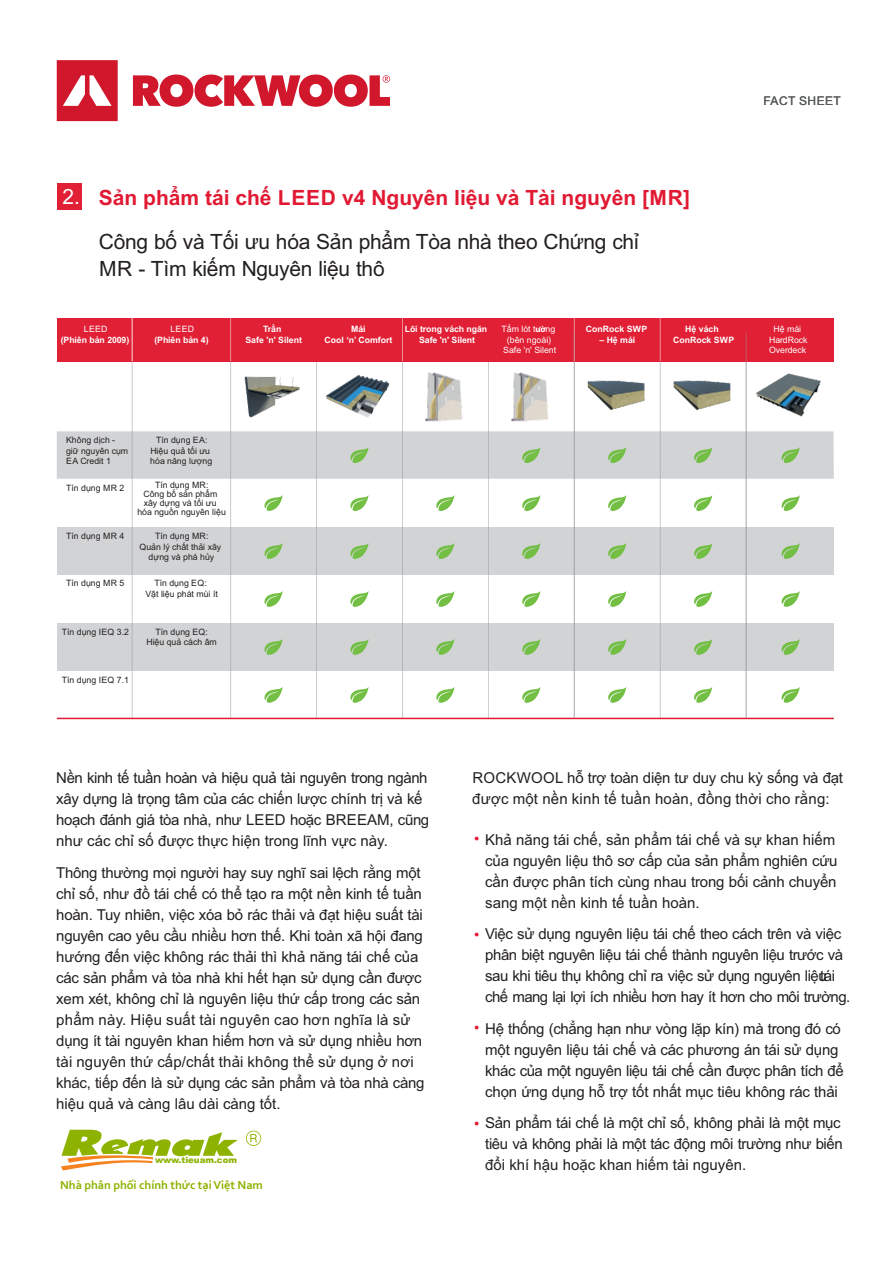
<style>
.page{position:relative;width:891px;height:1262px;background:#fff}
.page>*{position:absolute;margin:0;border:0;box-sizing:border-box;transform-origin:0 0}
.t1{font:21px/27px "Arial";letter-spacing:-.015em;color:#231f20}
.t2{font:700 21px "Arial";color:#e11932}
.t3{font:15px/21px "Arial";letter-spacing:-.015em;color:#231f20}
.t4{font:15px/21px "Arial";letter-spacing:.015em;color:#231f20}
.t5{font:700 12.15px "Corbel";color:#8db200}
.t6{font:12px "Arial";letter-spacing:.035em;color:#585b5c}
.t7{font:8.7px/10.5px "Arial";color:#231f20;text-align:center}
.t8{font:8.7px/10.5px "Arial";color:#fff;text-align:center}
.t9{font:700 8.7px/10.5px "Arial";color:#fff;text-align:center}
.t10{font:700 8.7px "Arial";color:#e11932}
.t11{font:8.55px "Arial CEMT Black";color:#8db200}
.t12{font:7.05px/7.5px "Arial";color:#231f20;text-align:center}
.s1{font-weight:400;color:#fff}
.s2{font-family:"BVNT Myriad";font-weight:700}
</style>
<div class="page">
<div style="left:57px;top:431px;width:777px;height:48px;background:#d1d3d4"></div>
<div style="left:57px;top:527px;width:777px;height:47px;background:#d1d3d4"></div>
<div style="left:57px;top:623px;width:777px;height:47px;background:#d1d3d4"></div>
<hr style="left:132px;top:333px;width:1px;height:385px;background:#949698">
<hr style="left:230px;top:333px;width:1px;height:385px;background:#949698">
<hr style="left:316px;top:333px;width:1px;height:385px;background:#949698">
<hr style="left:402px;top:333px;width:1px;height:385px;background:#949698">
<hr style="left:488px;top:333px;width:1px;height:385px;background:#949698;opacity:.5">
<hr style="left:660px;top:333px;width:1px;height:385px;background:#949698;opacity:.5">
<hr style="left:57px;top:717px;width:777px;height:2px;background:#e11932">
<svg style="left:350px;top:447px;width:19px;height:16px"></svg>
<svg style="left:350px;top:495px;width:19px;height:16px"></svg>
<svg style="left:350px;top:543px;width:19px;height:16px"></svg>
<svg style="left:350px;top:591px;width:19px;height:16px"></svg>
<svg style="left:350px;top:687px;width:19px;height:16px"></svg>
<svg style="left:350px;top:639px;width:19px;height:16px"></svg>
<svg style="left:522px;top:447px;width:18px;height:16px"></svg>
<svg style="left:522px;top:495px;width:18px;height:16px"></svg>
<svg style="left:522px;top:543px;width:18px;height:16px"></svg>
<svg style="left:522px;top:591px;width:18px;height:16px"></svg>
<svg style="left:522px;top:687px;width:18px;height:16px"></svg>
<svg style="left:522px;top:639px;width:18px;height:16px"></svg>
<svg style="left:608px;top:447px;width:18px;height:16px"></svg>
<svg style="left:608px;top:495px;width:18px;height:16px"></svg>
<svg style="left:608px;top:543px;width:18px;height:16px"></svg>
<svg style="left:608px;top:591px;width:18px;height:16px"></svg>
<svg style="left:608px;top:687px;width:18px;height:16px"></svg>
<svg style="left:608px;top:639px;width:18px;height:16px"></svg>
<svg style="left:694px;top:447px;width:18px;height:16px"></svg>
<svg style="left:694px;top:495px;width:18px;height:16px"></svg>
<svg style="left:694px;top:543px;width:18px;height:16px"></svg>
<svg style="left:694px;top:591px;width:18px;height:16px"></svg>
<svg style="left:694px;top:687px;width:18px;height:16px"></svg>
<svg style="left:694px;top:639px;width:18px;height:16px"></svg>
<svg style="left:264px;top:495px;width:19px;height:16px"></svg>
<svg style="left:264px;top:543px;width:19px;height:16px"></svg>
<svg style="left:264px;top:591px;width:19px;height:16px"></svg>
<svg style="left:264px;top:687px;width:19px;height:16px"></svg>
<svg style="left:264px;top:639px;width:19px;height:16px"></svg>
<svg style="left:436px;top:495px;width:19px;height:16px"></svg>
<svg style="left:436px;top:543px;width:19px;height:16px"></svg>
<svg style="left:436px;top:591px;width:19px;height:16px"></svg>
<svg style="left:436px;top:687px;width:19px;height:16px"></svg>
<svg style="left:436px;top:639px;width:19px;height:16px"></svg>
<svg style="left:782px;top:447px;width:18px;height:16px"></svg>
<svg style="left:782px;top:495px;width:18px;height:16px"></svg>
<svg style="left:782px;top:543px;width:18px;height:16px"></svg>
<svg style="left:782px;top:591px;width:18px;height:16px"></svg>
<svg style="left:782px;top:687px;width:18px;height:16px"></svg>
<svg style="left:782px;top:639px;width:18px;height:16px"></svg>
<div style="left:57px;top:184px;width:25px;height:26px;background:#e11f35"></div>
<div style="left:57px;top:318px;width:777px;height:43px;background:#e11f35"></div>
<hr style="left:230px;top:318px;width:1px;height:43px;background:#ee808c">
<hr style="left:132px;top:318px;width:1px;height:43px;background:#f19ba5">
<hr style="left:402px;top:318px;width:1px;height:43px;background:#ef8b96">
<hr style="left:746px;top:333px;width:1px;height:385px;background:#949698;opacity:.5">
<hr style="left:574px;top:318px;width:1px;height:43px;background:#ed7986">
<hr style="left:660px;top:318px;width:1px;height:43px;background:#eb707e">
<hr style="left:574px;top:333px;width:1px;height:385px;background:#949698;opacity:.5">
<svg style="left:133px;top:74px;width:257px;height:33px"></svg>
<svg style="left:57px;top:60px;width:61px;height:61px"></svg>
<img style="left:244px;top:363px;width:577px;height:67px">
<svg style="left:61px;top:1129px;width:177px;height:41px"></svg>
<svg style="left:246px;top:1130px;width:15px;height:15px"></svg>
<h1 class="t2" style="left:62px;top:190px;width:629px"><span class="s1">2.</span> Sản phẩm tái chế LEED v4 Nguyên liệu và Tài nguyên [MR]</h1>
<h1 class="t1" style="left:99px;top:230px;width:541px">Công bố và Tối ưu hóa Sản phẩm Tòa nhà theo Chứng chỉ<br>MR - Tìm kiếm Nguyên liệu thô</h1>
<p class="t6" style="left:764px;top:97px;width:79px">FACT SHEET</p>
<p class="t8" style="left:64px;top:325px;width:58px">LEED (Version 2009)</p>
<p class="t8" style="left:84px;top:325px;width:25px">LEED</p>
<p class="t9" style="left:61px;top:335px;width:70px">(Phiên bản 2009)</p>
<p class="t8" style="left:170px;top:325px;width:25px">LEED</p>
<p class="t9" style="left:154px;top:335px;width:56px">(Phiên bản 4)</p>
<p class="t8" style="left:159px;top:335px;width:44px">(Version 4)</p>
<p class="t9" style="left:245px;top:325px;width:58px">Trần<br>Safe 'n' Silent</p>
<p class="t9" style="left:325px;top:325px;width:69px">Mái<br>Cool ‘n’ Comfort</p>
<p class="t9" style="left:405px;top:325px;width:84px">Lõi trong vách ngăn<br>Safe 'n' Silent</p>
<p class="t8" style="left:502px;top:325px;width:56px">Tấm lót t<span class="s2">ườ</span>ng (bên ngoài)<br>Safe 'n' Silent</p>
<p class="t9" style="left:586px;top:325px;width:63px">ConRock SWP</p>
<p class="t9" style="left:599px;top:335px;width:37px">– Hệ mái</p>
<p class="t9" style="left:673px;top:325px;width:63px">Hệ vách<br>ConRock SWP</p>
<p class="t8" style="left:769px;top:325px;width:40px">Hệ mái<br>HardRock<br>Overdeck</p>
<p class="t8" style="left:259px;top:335px;width:28px">Ceiling</p>
<p class="t8" style="left:343px;top:335px;width:32px">Roofing</p>
<p class="t8" style="left:417px;top:325px;width:54px;text-align:left">Safe 'n' Silent partition Infill</p>
<p class="t8" style="left:503px;top:325px;width:54px">Safe 'n' Silent<br>Wall Lining (External)</p>
<p class="t8" style="left:588px;top:325px;width:60px">Conrock<br>SWP - Roofng</p>
<p class="t8" style="left:681px;top:325px;width:47px">Conrock<br>SWP - Wall</p>
<p class="t8" style="left:769px;top:325px;width:39px">Hardrock<br>Overdeck<br>Roofing</p>
<p class="t7" style="left:66px;top:436px;width:63px;text-align:left">Không dịch - giữ nguyên cụm<br>EA Credit 1</p>
<p class="t7" style="left:66px;top:483px;width:60px">Tín dụng MR 2</p>
<p class="t12" style="left:77px;top:440px;width:37px">EA Credit 1</p>
<p class="t7" style="left:66px;top:532px;width:60px">Tín dụng MR 4</p>
<p class="t7" style="left:66px;top:579px;width:60px">Tín dụng MR 5</p>
<p class="t12" style="left:76px;top:536px;width:39px">MR Credit 4</p>
<p class="t7" style="left:62px;top:627px;width:69px">Tín dụng IEQ 3.2</p>
<p class="t12" style="left:73px;top:632px;width:46px">IEQ Credit 3.2</p>
<p class="t7" style="left:150px;top:436px;width:64px">Tín dụng EA:<br>Hiệu quả tối ưu hóa năng lượng</p>
<p class="t7" style="left:137px;top:481px;width:90px;line-height:9px">Tín dụng MR:<br>Công bố sản phẩm xây dựng và tối ưu hóa nguồn nguyên liệu</p>
<p class="t7" style="left:140px;top:532px;width:83px">Tín dụng MR:<br>Quản lý chất thải xây dựng và phá hủy</p>
<p class="t7" style="left:145px;top:579px;width:74px">Tín dụng EQ:<br>Vật liệu phát mùi ít</p>
<p class="t7" style="left:146px;top:627px;width:72px">Tín dụng EQ:<br>Hiệu quả cách âm</p>
<p class="t12" style="left:155px;top:440px;width:53px">EA Credit:<br>Optimize Energy<br>Performance</p>
<p class="t12" style="left:154px;top:536px;width:56px">MR Credit:<br>Construction and<br>Demolition Waste</p>
<p class="t12" style="left:164px;top:632px;width:36px">EQ Credit :<br>Acoustic</p>
<p class="t7" style="left:62px;top:676px;width:69px">Tín dụng IEQ 7.1</p>
<p class="t3" style="left:56px;top:769px;width:374px">Nền kinh tế tuần hoàn và hiệu quả tài nguyên trong ngành xây dựng là trọng tâm của các chiến lược chính trị và kế hoạch đánh giá tòa nhà, như LEED hoặc BREEAM, cũng như các chỉ số được thực hiện trong lĩnh vực này.</p>
<p class="t3" style="left:56px;top:863px;width:370px">Thông thường mọi người hay suy nghĩ sai lệch rằng một chỉ số, như đồ tái chế có thể tạo ra một nền kinh tế tuần hoàn. Tuy nhiên, việc xóa bỏ rác thải và đạt hiệu suất tài nguyên cao yêu cầu nhiều hơn thế. Khi toàn xã hội đang hướng đến việc không rác thải thì khả năng tái chế của các sản phẩm và tòa nhà khi hết hạn sử dụng cần được xem xét, không chỉ là nguyên liệu thứ cấp trong các sản phẩm này. Hiệu suất tài nguyên cao hơn nghĩa là sử dụng ít tài nguyên khan hiếm hơn và sử dụng nhiều hơn tài nguyên thứ cấp/chất thải không thể sử dụng ở nơi khác, tiếp đến là sử dụng các sản phẩm và tòa nhà càng hiệu quả và càng lâu dài càng tốt.</p>
<p class="t11" style="left:155px;top:1157px;width:84px">www.tieuam.com</p>
<p class="t5" style="left:60px;top:1180px;width:204px">Nhà phân phối chính thức tại Việt Nam</p>
<p class="t4" style="left:472px;top:769px;width:372px">ROCKWOOL hỗ trợ toàn diện tư duy chu kỳ sống và đạt được một nền kinh tế tuần hoàn, đồng thời cho rằng:</p>
<p class="t3" style="left:485px;top:830px;width:354px">Khả năng tái chế, sản phẩm tái chế và sự khan hiếm của nguyên liệu thô sơ cấp của sản phẩm nghiên cứu cần được phân tích cùng nhau trong bối cảnh chuyển sang một nền kinh tế tuần hoàn.</p>
<p class="t3" style="left:485px;top:925px;width:367px">Việc sử dụng nguyên liệu tái chế theo cách trên và việc phân biệt nguyên liệu tái chế thành nguyên liệu trước và sau khi tiêu thụ không chỉ ra việc sử dụng nguyên liệutái chế mang lại lợi ích nhiều hơn hay ít hơn cho môi trường.</p>
<p class="t3" style="left:485px;top:1019px;width:360px">Hệ thống (chẳng hạn như vòng lặp kín) mà trong đó có một nguyên liệu tái chế và các phương án tái sử dụng khác của một nguyên liệu tái chế cần được phân tích để chọn ứng dụng hỗ trợ tốt nhất mục tiêu không rác thải</p>
<p class="t3" style="left:485px;top:1114px;width:359px">Sản phẩm tái chế là một chỉ số, không phải là một mục tiêu và không phải là một tác động môi trường như biến đổi khí hậu hoặc khan hiếm tài nguyên.</p>
<p class="t10" style="left:474px;top:835px;width:7px">●</p>
<p class="t10" style="left:474px;top:930px;width:7px">●</p>
<p class="t10" style="left:474px;top:1023px;width:7px">●</p>
<p class="t10" style="left:474px;top:1119px;width:7px">●</p>
</div>
